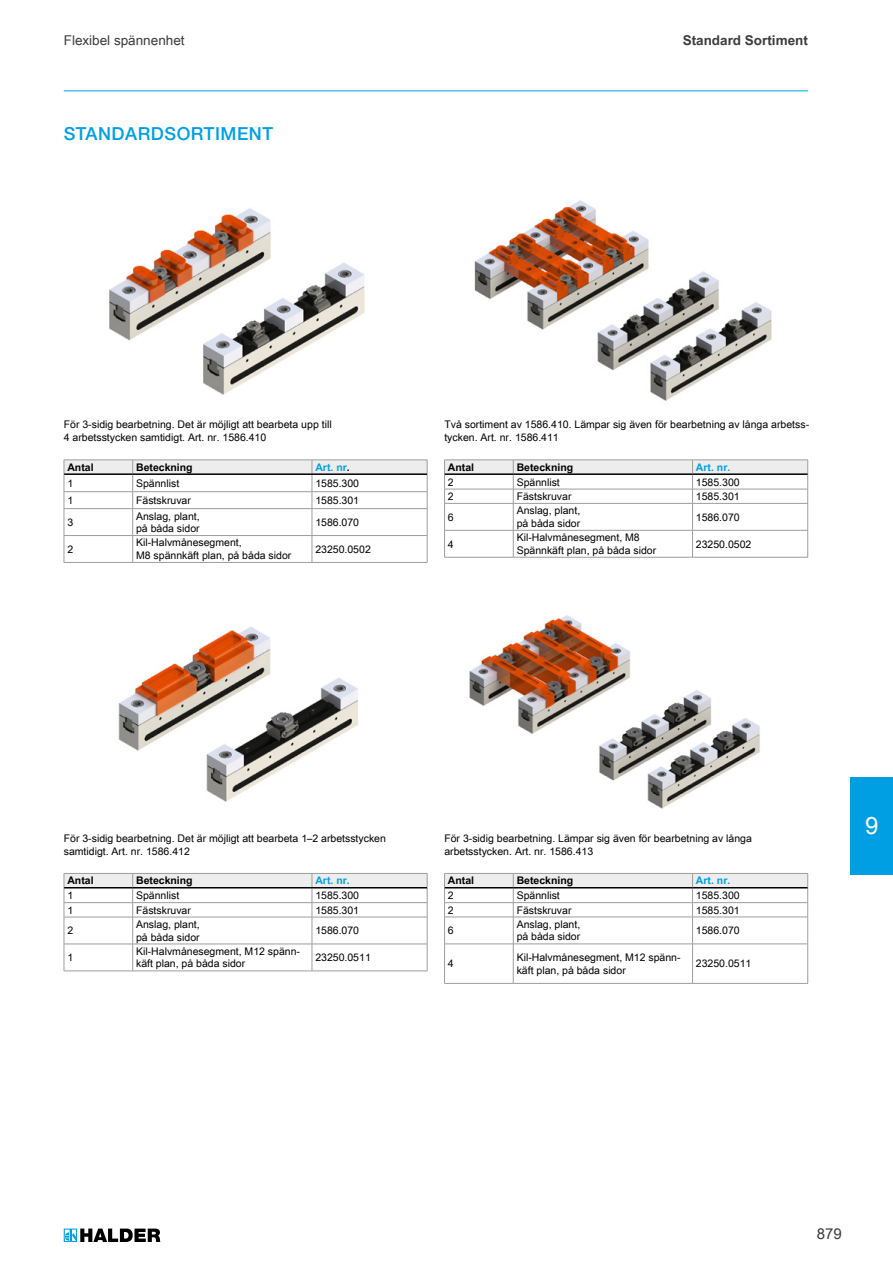
<style>
.page{position:relative;width:893px;height:1263px;background:#fff}
.page>*{position:absolute;margin:0;border:0;box-sizing:border-box;transform-origin:0 0}
.t1{font:24px "Arial Unicode MS";color:#fff}
.t2{font:500 18px "Helvetica Neue LT Std";letter-spacing:.03em;color:#009fe3}
.t3{font:15px "Arial Unicode MS";color:#3c3c3b}
.t4{font:13.5px "Arial Unicode MS";color:#3c3c3b}
.t5{font:700 13.5px "Arial Unicode MS";color:#3c3c3b}
.t6{font:10.5px/12.6px "Arial Unicode MS";color:#000}
.t7{font:700 10.5px "Arial Unicode MS";color:#000}
.t8{font:700 10.5px "Arial Unicode MS";color:#009fe3}
.s1{color:#000}
</style>
<div class="page">
<hr style="left:64px;top:90px;width:744px;height:1px;background:#009fe3">
<img style="left:109px;top:208px;width:256px;height:187px">
<img style="left:118px;top:627px;width:240px;height:175px">
<img style="left:469px;top:615px;width:291px;height:194px">
<img style="left:474px;top:200px;width:298px;height:201px">
<div style="left:850px;top:777px;width:43px;height:97px;background:#009fe3"></div>
<svg style="left:64px;top:1228px;width:96px;height:14px"></svg>
<svg style="left:64px;top:460px;width:364px;height:102px"></svg>
<hr style="left:64px;top:562px;width:69px;height:1px;background:#9d9d9c">
<hr style="left:133px;top:562px;width:179px;height:1px;background:#9d9d9c">
<hr style="left:312px;top:562px;width:115px;height:1px;background:#9d9d9c">
<hr style="left:64px;top:473px;width:69px;height:2px;background:#000">
<hr style="left:133px;top:473px;width:179px;height:2px;background:#000">
<hr style="left:312px;top:473px;width:115px;height:2px;background:#000">
<svg style="left:64px;top:873px;width:364px;height:98px"></svg>
<hr style="left:64px;top:971px;width:69px;height:1px;background:#9d9d9c">
<hr style="left:133px;top:971px;width:179px;height:1px;background:#9d9d9c">
<hr style="left:312px;top:971px;width:115px;height:1px;background:#9d9d9c">
<hr style="left:64px;top:887px;width:69px;height:1px;background:#000">
<hr style="left:133px;top:887px;width:179px;height:1px;background:#000">
<hr style="left:312px;top:887px;width:115px;height:1px;background:#000">
<svg style="left:444px;top:460px;width:364px;height:97px"></svg>
<hr style="left:444px;top:557px;width:69px;height:1px;background:#9d9d9c">
<hr style="left:513px;top:557px;width:179px;height:1px;background:#9d9d9c">
<hr style="left:692px;top:557px;width:116px;height:1px;background:#9d9d9c">
<hr style="left:445px;top:473px;width:68px;height:2px;background:#000">
<hr style="left:513px;top:473px;width:179px;height:2px;background:#000">
<hr style="left:692px;top:473px;width:115px;height:2px;background:#000">
<svg style="left:444px;top:873px;width:364px;height:71px"></svg>
<hr style="left:444px;top:944px;width:69px;height:1px;background:#9d9d9c">
<hr style="left:444px;top:944px;width:1px;height:39px;background:#9d9d9c">
<hr style="left:513px;top:944px;width:179px;height:1px;background:#9d9d9c">
<hr style="left:513px;top:944px;width:1px;height:39px;background:#9d9d9c">
<hr style="left:692px;top:944px;width:116px;height:1px;background:#9d9d9c">
<hr style="left:692px;top:944px;width:1px;height:39px;background:#9d9d9c">
<hr style="left:807px;top:944px;width:1px;height:39px;background:#9d9d9c">
<hr style="left:444px;top:983px;width:69px;height:1px;background:#9d9d9c">
<hr style="left:513px;top:983px;width:179px;height:1px;background:#9d9d9c">
<hr style="left:692px;top:983px;width:116px;height:1px;background:#9d9d9c">
<hr style="left:445px;top:887px;width:68px;height:1px;background:#000">
<hr style="left:513px;top:887px;width:179px;height:1px;background:#000">
<hr style="left:692px;top:887px;width:115px;height:1px;background:#000">
<p class="t4" style="left:64px;top:30px;width:122px">Flexibel spännenhet</p>
<p class="t5" style="left:683px;top:30px;width:127px">Standard Sortiment</p>
<h2 class="t2" style="left:64px;top:123px;width:211px">STANDARDSORTIMENT</h2>
<p class="t6" style="left:64px;top:418px;width:269px">För 3-sidig bearbetning. Det är möjligt att bearbeta upp till<br>4 arbetsstycken samtidigt. Art. nr. 1586.410</p>
<p class="t7" style="left:67px;top:459px;width:28px">Antal</p>
<p class="t7" style="left:136px;top:459px;width:58px">Beteckning</p>
<p class="t8" style="left:315px;top:459px;width:36px">Art. nr<span class="s1">.</span></p>
<p class="t6" style="left:67px;top:477px;width:7px">1</p>
<p class="t6" style="left:136px;top:477px;width:45px">Spännlist</p>
<p class="t6" style="left:315px;top:477px;width:45px">1585.300</p>
<p class="t6" style="left:67px;top:494px;width:7px">1</p>
<p class="t6" style="left:136px;top:494px;width:56px">Fästskruvar</p>
<p class="t6" style="left:315px;top:494px;width:45px">1585.301</p>
<p class="t6" style="left:67px;top:516px;width:7px">3</p>
<p class="t6" style="left:136px;top:509px;width:65px">Anslag, plant, på båda sidor</p>
<p class="t6" style="left:315px;top:516px;width:45px">1586.070</p>
<p class="t6" style="left:67px;top:542px;width:7px">2</p>
<p class="t6" style="left:136px;top:536px;width:157px">Kil-Halvmånesegment,<br>M8 spännkäft plan, på båda sidor</p>
<p class="t6" style="left:315px;top:542px;width:57px">23250.0502</p>
<p class="t6" style="left:444px;top:418px;width:366px">Två sortiment av 1586.410. Lämpar sig även för bearbetning av långa arbetss&shy;tycken. Art. nr. 1586.411</p>
<p class="t7" style="left:448px;top:459px;width:28px">Antal</p>
<p class="t7" style="left:517px;top:459px;width:58px">Beteckning</p>
<p class="t8" style="left:696px;top:459px;width:36px">Art. nr.</p>
<p class="t6" style="left:448px;top:475px;width:7px">2</p>
<p class="t6" style="left:517px;top:475px;width:45px">Spännlist</p>
<p class="t6" style="left:696px;top:475px;width:45px">1585.300</p>
<p class="t6" style="left:448px;top:490px;width:7px">2</p>
<p class="t6" style="left:517px;top:490px;width:56px">Fästskruvar</p>
<p class="t6" style="left:696px;top:490px;width:45px">1585.301</p>
<p class="t6" style="left:448px;top:510px;width:7px">6</p>
<p class="t6" style="left:517px;top:504px;width:65px">Anslag, plant, på båda sidor</p>
<p class="t6" style="left:696px;top:510px;width:45px">1586.070</p>
<p class="t6" style="left:448px;top:537px;width:7px">4</p>
<p class="t6" style="left:517px;top:531px;width:141px">Kil-Halvmånesegment, M8<br>Spännkäft plan, på båda sidor</p>
<p class="t6" style="left:696px;top:537px;width:57px">23250.0502</p>
<p class="t6" style="left:64px;top:832px;width:324px">För 3-sidig bearbetning. Det är möjligt att bearbeta 1–2 arbetsstycken samtidigt. Art. nr. 1586.412</p>
<p class="t7" style="left:67px;top:873px;width:28px">Antal</p>
<p class="t7" style="left:136px;top:873px;width:58px">Beteckning</p>
<p class="t8" style="left:315px;top:873px;width:36px">Art. nr.</p>
<p class="t6" style="left:67px;top:889px;width:7px">1</p>
<p class="t6" style="left:136px;top:889px;width:45px">Spännlist</p>
<p class="t6" style="left:315px;top:889px;width:45px">1585.300</p>
<p class="t6" style="left:67px;top:903px;width:7px">1</p>
<p class="t6" style="left:136px;top:903px;width:56px">Fästskruvar</p>
<p class="t6" style="left:315px;top:903px;width:45px">1585.301</p>
<p class="t6" style="left:67px;top:924px;width:7px">2</p>
<p class="t6" style="left:136px;top:918px;width:65px">Anslag, plant, på båda sidor</p>
<p class="t6" style="left:315px;top:924px;width:45px">1586.070</p>
<p class="t6" style="left:67px;top:951px;width:7px">1</p>
<p class="t6" style="left:136px;top:945px;width:165px">Kil-Halvmånesegment, M12 spänn&shy;käft plan, på båda sidor</p>
<p class="t6" style="left:315px;top:951px;width:57px">23250.0511</p>
<p class="t6" style="left:444px;top:832px;width:309px">För 3-sidig bearbetning. Lämpar sig även för bearbetning av långa arbetsstycken. Art. nr. 1586.413</p>
<p class="t7" style="left:448px;top:873px;width:28px">Antal</p>
<p class="t7" style="left:517px;top:873px;width:58px">Beteckning</p>
<p class="t8" style="left:696px;top:873px;width:36px">Art. nr.</p>
<p class="t6" style="left:448px;top:889px;width:7px">2</p>
<p class="t6" style="left:517px;top:889px;width:45px">Spännlist</p>
<p class="t6" style="left:696px;top:889px;width:45px">1585.300</p>
<p class="t6" style="left:448px;top:903px;width:7px">2</p>
<p class="t6" style="left:517px;top:903px;width:56px">Fästskruvar</p>
<p class="t6" style="left:696px;top:903px;width:45px">1585.301</p>
<p class="t6" style="left:448px;top:924px;width:7px">6</p>
<p class="t6" style="left:517px;top:918px;width:65px">Anslag, plant, på båda sidor</p>
<p class="t6" style="left:696px;top:924px;width:45px">1586.070</p>
<p class="t6" style="left:448px;top:957px;width:7px">4</p>
<p class="t6" style="left:517px;top:951px;width:165px">Kil-Halvmånesegment, M12 spänn&shy;käft plan, på båda sidor</p>
<p class="t6" style="left:696px;top:957px;width:57px">23250.0511</p>
<h1 class="t1" style="left:865px;top:808px;width:15px">9</h1>
<h3 class="t3" style="left:817px;top:1223px;width:27px">879</h3>
</div>
